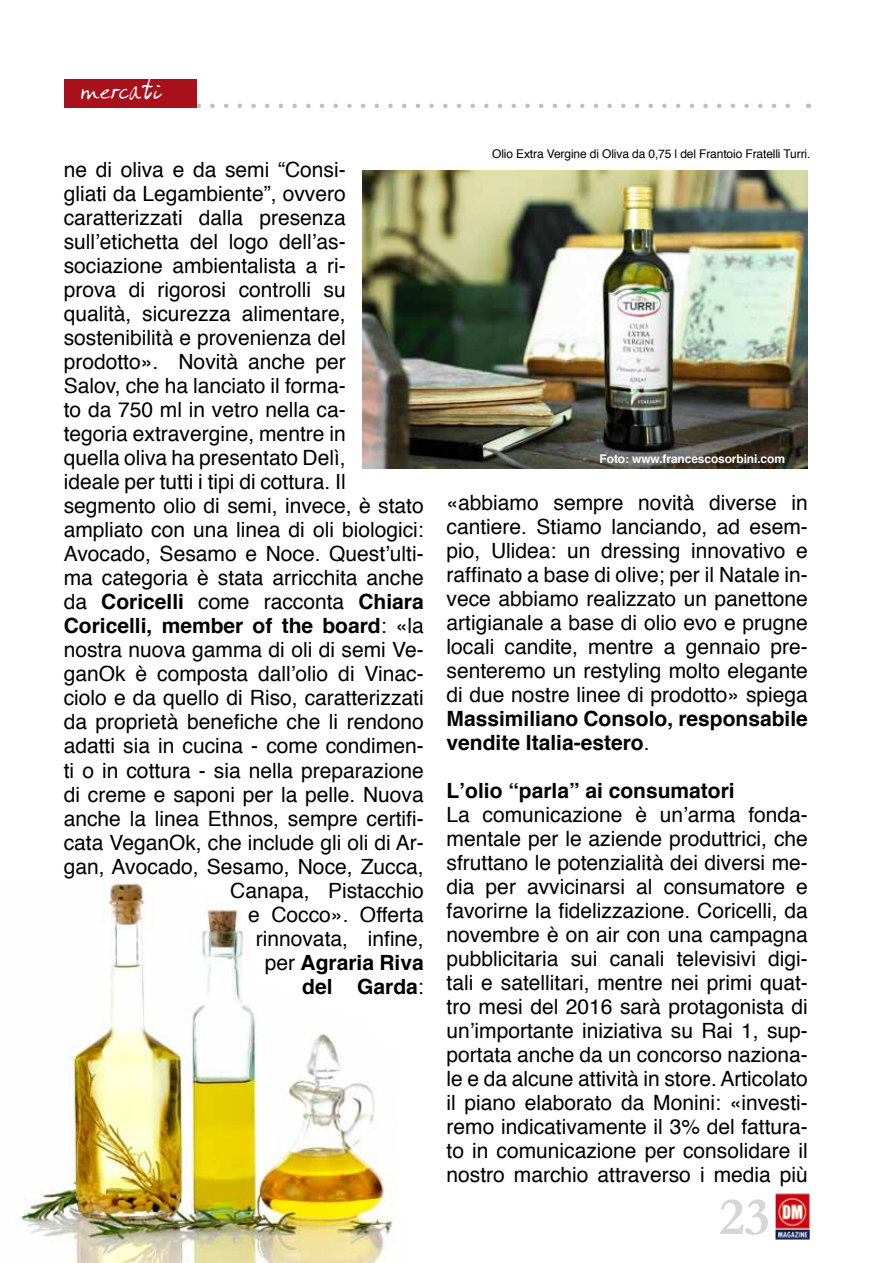
<style>
.page{position:relative;width:893px;height:1263px;background:#fff}
.page>*{position:absolute;margin:0;border:0;box-sizing:border-box;transform-origin:0 0}
.t1{font:700 54px "Garamond";color:#d6d6d6}
.t2{font:26.25px "Amano";color:#fff}
.t3{font:21px/24px "Helvetica";color:#000;text-align:justify}
.t4{font:700 21px/24px "Helvetica";color:#000}
.t5{font:12px "Helvetica";letter-spacing:-.01em;color:#000}
.t6{font:700 12px "Helvetica";letter-spacing:-.01em;color:#fff}
.s1{font-weight:400}
</style>
<div class="page">
<img style="left:775px;top:1193px;width:35px;height:47px">
<svg style="left:197px;top:104px;width:593px;height:4px"></svg>
<div style="left:64px;top:80px;width:133px;height:28px;background:#a8111c"></div>
<img style="left:363px;top:170px;width:445px;height:299px">
<img style="left:21px;top:882px;width:374px;height:381px">
<p class="t2" style="left:80px;top:75px;width:83px">mercati</p>
<p class="t3" style="left:64px;top:159px;width:283px">ne di oliva e da semi “Consi-</p>
<p class="t3" style="left:64px;top:183px;width:283px">gliati da Legambiente”, ovvero</p>
<p class="t3" style="left:64px;top:207px;width:283px">caratterizzati dalla presenza</p>
<p class="t3" style="left:64px;top:231px;width:283px">sull’etichetta del logo dell’as-</p>
<p class="t3" style="left:64px;top:255px;width:283px">sociazione ambientalista a ri-</p>
<p class="t3" style="left:64px;top:279px;width:283px">prova di rigorosi controlli su</p>
<p class="t3" style="left:64px;top:303px;width:283px">qualità, sicurezza alimentare,</p>
<p class="t3" style="left:64px;top:327px;width:283px">sostenibilità e provenienza del</p>
<p class="t3" style="left:64px;top:351px;width:283px">prodotto». Novità anche per</p>
<p class="t3" style="left:64px;top:375px;width:283px">Salov, che ha lanciato il forma-</p>
<p class="t3" style="left:64px;top:399px;width:283px">to da 750 ml in vetro nella ca-</p>
<p class="t3" style="left:64px;top:423px;width:283px">tegoria extravergine, mentre in</p>
<p class="t3" style="left:64px;top:447px;width:283px">quella oliva ha presentato Delì,</p>
<p class="t3" style="left:64px;top:471px;width:283px">ideale per tutti i tipi di cottura. Il</p>
<p class="t3" style="left:64px;top:495px;width:361px">segmento olio di semi, invece, è stato</p>
<p class="t3" style="left:64px;top:519px;width:361px">ampliato con una linea di oli biologici:</p>
<p class="t3" style="left:64px;top:543px;width:361px">Avocado, Sesamo e Noce. Quest’ulti-</p>
<p class="t3" style="left:64px;top:567px;width:361px">ma categoria è stata arricchita anche</p>
<p class="t4" style="left:64px;top:590px;width:361px"><span class="s1">da</span> Coricelli <span class="s1">come racconta</span> Chiara</p>
<p class="t4" style="left:64px;top:614px;width:362px">Coricelli, member of the board<span class="s1">: «la</span></p>
<p class="t3" style="left:64px;top:639px;width:361px">nostra nuova gamma di oli di semi Ve-</p>
<p class="t3" style="left:64px;top:663px;width:361px">ganOk è composta dall’olio di Vinac-</p>
<p class="t3" style="left:64px;top:687px;width:361px">ciolo e da quello di Riso, caratterizzati</p>
<p class="t3" style="left:64px;top:711px;width:361px">da proprietà benefiche che li rendono</p>
<p class="t3" style="left:64px;top:735px;width:362px">adatti sia in cucina - come condimen-</p>
<p class="t3" style="left:64px;top:759px;width:361px">ti o in cottura - sia nella preparazione</p>
<p class="t3" style="left:64px;top:783px;width:361px">di creme e saponi per la pelle. Nuova</p>
<p class="t3" style="left:64px;top:807px;width:361px">anche la linea Ethnos, sempre certifi-</p>
<p class="t3" style="left:64px;top:831px;width:361px">cata VeganOk, che include gli oli di Ar-</p>
<p class="t3" style="left:64px;top:855px;width:361px">gan, Avocado, Sesamo, Noce, Zucca,</p>
<p class="t3" style="left:230px;top:879px;width:195px">Canapa, Pistacchio</p>
<p class="t3" style="left:248px;top:903px;width:177px">e Cocco». Offerta</p>
<p class="t3" style="left:256px;top:927px;width:169px">rinnovata, infine,</p>
<p class="t4" style="left:265px;top:950px;width:160px"><span class="s1">per</span> Agraria Riva</p>
<p class="t4" style="left:302px;top:974px;width:123px">del Garda<span class="s1">:</span></p>
<p class="t5" style="left:492px;top:144px;width:320px">Olio Extra Vergine di Oliva da 0,75 l del Frantoio Fratelli Turri.</p>
<p class="t6" style="left:600px;top:449px;width:187px">Foto: www.francescosorbini.com</p>
<p class="t3" style="left:446px;top:491px;width:363px">«abbiamo sempre novità diverse in cantiere. Stiamo lanciando, ad esem&shy;pio, Ulidea: un dressing innovativo e raffinato a base di olive; per il Natale in&shy;vece abbiamo realizzato un panettone artigianale a base di olio evo e prugne locali candite, mentre a gennaio pre&shy;senteremo un restyling molto elegante di due nostre linee di prodotto» spiega</p>
<p class="t4" style="left:446px;top:707px;width:363px">Massimiliano Consolo, responsabile vendite Italia-estero<span class="s1">.</span></p>
<p class="t4" style="left:446px;top:779px;width:290px">L’olio “parla” ai consumatori</p>
<p class="t3" style="left:446px;top:803px;width:363px">La comunicazione è un’arma fonda&shy;mentale per le aziende produttrici, che sfruttano le potenzialità dei diversi me&shy;dia per avvicinarsi al consumatore e favorirne la fidelizzazione. Coricelli, da novembre è on air con una campagna pubblicitaria sui canali televisivi digi&shy;tali e satellitari, mentre nei primi quat&shy;tro mesi del 2016 sarà protagonista di un’importante iniziativa su Rai 1, sup&shy;portata anche da un concorso naziona&shy;le e da alcune attività in store. Articolato il piano elaborato da Monini: «investi&shy;remo indicativamente il 3% del fattura&shy;to in comunicazione per consolidare il nostro marchio attraverso i media più</p>
<h1 class="t1" style="left:719px;top:1185px;width:52px">23</h1>
</div>
